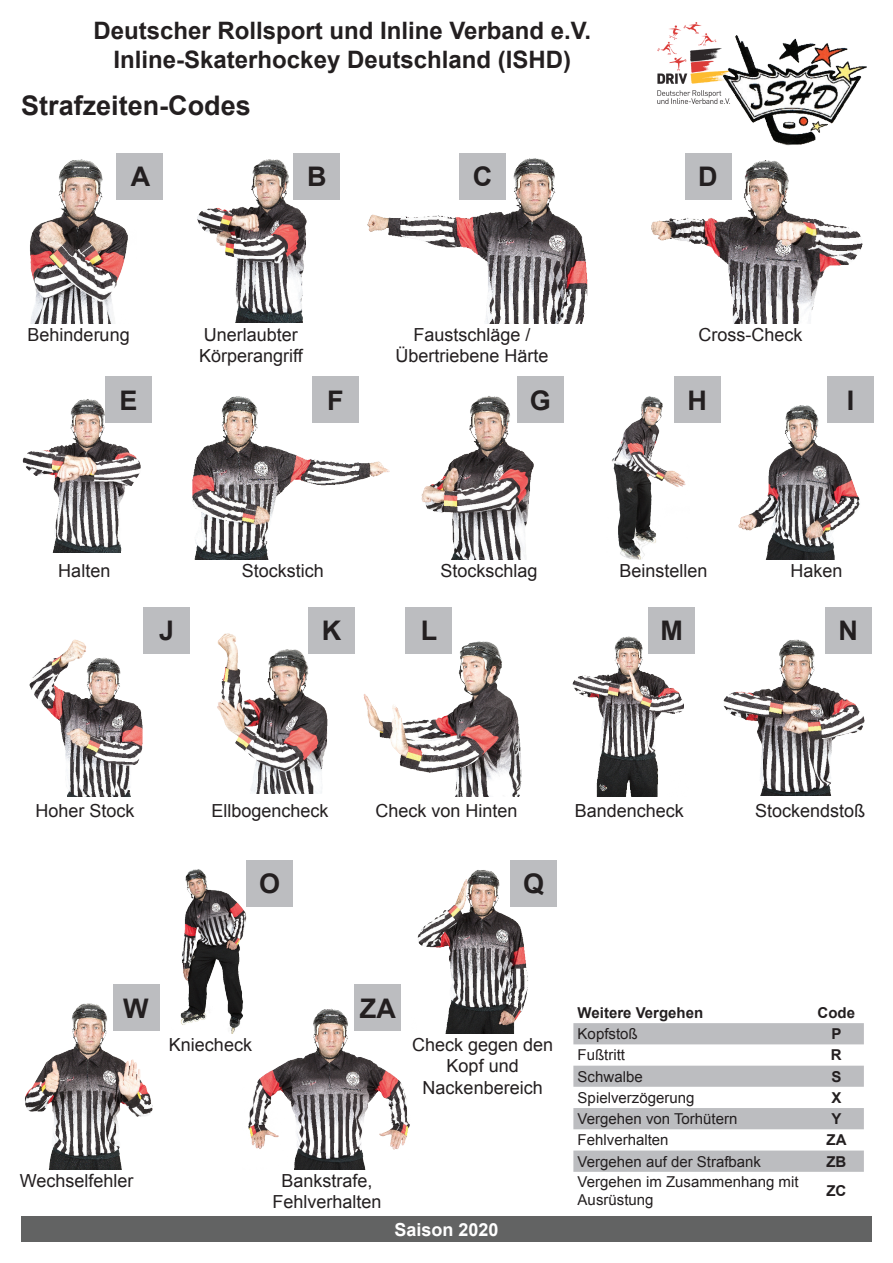
<style>
.page{position:relative;width:893px;height:1263px;background:#fff}
.page>*{position:absolute;margin:0;border:0;box-sizing:border-box;transform-origin:0 0}
.t1{font:700 27px "Arial";color:#231f20}
.t2{font:700 24px/28.8px "Arial";color:#231f20;text-align:center}
.t3{font:18px/21.6px "Arial";color:#231f20;text-align:center}
.t4{font:700 18px "Arial";color:#fff}
.t5{font:15px/18px "Arial";color:#231f20}
.t6{font:700 15px "Arial";color:#231f20}
</style>
<div class="page">
<img style="left:572px;top:636px;width:112px;height:161px">
<img style="left:248px;top:1008px;width:162px;height:161px">
<img style="left:30px;top:153px;width:98px;height:170px">
<img style="left:611px;top:396px;width:75px;height:164px">
<img style="left:363px;top:626px;width:159px;height:170px">
<img style="left:651px;top:153px;width:212px;height:170px">
<img style="left:217px;top:633px;width:111px;height:160px">
<img style="left:738px;top:405px;width:122px;height:155px">
<img style="left:22px;top:399px;width:119px;height:154px">
<img style="left:29px;top:639px;width:114px;height:158px">
<img style="left:180px;top:869px;width:77px;height:164px">
<img style="left:417px;top:870px;width:111px;height:163px">
<img style="left:723px;top:639px;width:142px;height:156px">
<img style="left:421px;top:396px;width:113px;height:164px">
<img style="left:192px;top:396px;width:198px;height:164px">
<img style="left:367px;top:158px;width:221px;height:165px">
<img style="left:197px;top:159px;width:110px;height:163px">
<img style="left:25px;top:1003px;width:128px;height:166px">
<div style="left:21px;top:1216px;width:851px;height:26px;background:#626363"></div>
<img style="left:657px;top:22px;width:65px;height:82px">
<img style="left:722px;top:35px;width:145px;height:111px">
<div style="left:117px;top:153px;width:46px;height:47px;background:#bcbdc0"></div>
<div style="left:827px;top:376px;width:47px;height:47px;background:#bcbdc0"></div>
<div style="left:105px;top:376px;width:47px;height:47px;background:#bcbdc0"></div>
<div style="left:648px;top:607px;width:47px;height:47px;background:#bcbdc0"></div>
<div style="left:459px;top:153px;width:47px;height:47px;background:#bcbdc0"></div>
<div style="left:308px;top:607px;width:47px;height:47px;background:#bcbdc0"></div>
<div style="left:517px;top:376px;width:47px;height:47px;background:#bcbdc0"></div>
<div style="left:246px;top:860px;width:47px;height:47px;background:#bcbdc0"></div>
<div style="left:354px;top:984px;width:47px;height:47px;background:#bcbdc0"></div>
<div style="left:293px;top:153px;width:47px;height:47px;background:#bcbdc0"></div>
<div style="left:143px;top:607px;width:47px;height:47px;background:#bcbdc0"></div>
<div style="left:312px;top:376px;width:47px;height:47px;background:#bcbdc0"></div>
<div style="left:825px;top:607px;width:47px;height:47px;background:#bcbdc0"></div>
<div style="left:685px;top:153px;width:46px;height:47px;background:#bcbdc0"></div>
<div style="left:406px;top:607px;width:46px;height:47px;background:#bcbdc0"></div>
<div style="left:674px;top:376px;width:47px;height:47px;background:#bcbdc0"></div>
<div style="left:510px;top:860px;width:47px;height:47px;background:#bcbdc0"></div>
<div style="left:113px;top:984px;width:46px;height:47px;background:#bcbdc0"></div>
<svg style="left:573px;top:1023px;width:291px;height:149px"></svg>
<h2 class="t2" style="left:93px;top:16px;width:499px">Deutscher Rollsport und Inline Verband e.V.<br>Inline-Skaterhockey Deutschland (ISHD)</h2>
<h1 class="t1" style="left:21px;top:91px;width:231px">Strafzeiten-Codes</h1>
<h1 class="t1" style="left:131px;top:162px;width:21px">A</h1>
<h1 class="t1" style="left:307px;top:162px;width:21px">B</h1>
<h1 class="t1" style="left:473px;top:162px;width:21px">C</h1>
<h1 class="t1" style="left:698px;top:162px;width:21px">D</h1>
<p class="t3" style="left:28px;top:323px;width:104px">Behinderung</p>
<p class="t3" style="left:199px;top:323px;width:105px;text-align:left">Unerlaubter<br>Körperangriff</p>
<p class="t3" style="left:395px;top:323px;width:155px">Faustschläge /<br>Übertriebene Härte</p>
<p class="t3" style="left:698px;top:323px;width:106px">Cross-Check</p>
<h1 class="t1" style="left:530px;top:385px;width:23px">G</h1>
<h1 class="t1" style="left:119px;top:385px;width:20px">E</h1>
<h1 class="t1" style="left:847px;top:385px;width:9px">I</h1>
<h1 class="t1" style="left:327px;top:385px;width:18px">F</h1>
<h1 class="t1" style="left:688px;top:385px;width:21px">H</h1>
<p class="t3" style="left:242px;top:560px;width:84px">Stockstich</p>
<p class="t3" style="left:440px;top:560px;width:99px">Stockschlag</p>
<p class="t3" style="left:58px;top:560px;width:54px">Halten</p>
<p class="t3" style="left:619px;top:560px;width:90px">Beinstellen</p>
<p class="t3" style="left:790px;top:560px;width:54px">Haken</p>
<h1 class="t1" style="left:159px;top:616px;width:17px">J</h1>
<h1 class="t1" style="left:322px;top:616px;width:21px">K</h1>
<h1 class="t1" style="left:421px;top:616px;width:18px">L</h1>
<h1 class="t1" style="left:661px;top:616px;width:24px">M</h1>
<h1 class="t1" style="left:838px;top:616px;width:21px">N</h1>
<p class="t3" style="left:36px;top:800px;width:101px">Hoher Stock</p>
<p class="t3" style="left:755px;top:800px;width:112px">Stockendstoß</p>
<p class="t3" style="left:375px;top:800px;width:144px">Check von Hinten</p>
<p class="t3" style="left:211px;top:800px;width:119px">Ellbogencheck</p>
<p class="t3" style="left:575px;top:800px;width:111px">Bandencheck</p>
<h1 class="t1" style="left:259px;top:869px;width:23px">O</h1>
<h1 class="t1" style="left:523px;top:869px;width:23px">Q</h1>
<h1 class="t1" style="left:123px;top:993px;width:27px">W</h1>
<p class="t6" style="left:578px;top:1004px;width:127px">Weitere Vergehen</p>
<p class="t6" style="left:818px;top:1004px;width:39px">Code</p>
<p class="t5" style="left:578px;top:1025px;width:62px">Kopfstoß</p>
<p class="t6" style="left:831px;top:1026px;width:12px">P</p>
<p class="t5" style="left:578px;top:1046px;width:49px">Fußtritt</p>
<p class="t6" style="left:831px;top:1047px;width:12px">R</p>
<p class="t5" style="left:578px;top:1067px;width:67px">Schwalbe</p>
<p class="t6" style="left:831px;top:1068px;width:12px">S</p>
<p class="t5" style="left:578px;top:1089px;width:118px">Spielverzögerung</p>
<p class="t6" style="left:831px;top:1089px;width:12px">X</p>
<p class="t5" style="left:578px;top:1110px;width:161px">Vergehen von Torhütern</p>
<p class="t6" style="left:831px;top:1110px;width:12px">Y</p>
<p class="t5" style="left:578px;top:1131px;width:92px">Fehlverhalten</p>
<p class="t6" style="left:827px;top:1132px;width:21px">ZA</p>
<p class="t5" style="left:578px;top:1152px;width:185px">Vergehen auf der Strafbank</p>
<p class="t6" style="left:826px;top:1153px;width:21px">ZB</p>
<p class="t5" style="left:578px;top:1173px;width:222px">Vergehen im Zusammenhang mit<br>Ausrüstung</p>
<p class="t6" style="left:826px;top:1182px;width:21px">ZC</p>
<h1 class="t1" style="left:360px;top:993px;width:37px">ZA</h1>
<p class="t3" style="left:412px;top:1034px;width:143px">Check gegen den<br>Kopf und<br>Nackenbereich</p>
<p class="t3" style="left:169px;top:1034px;width:85px">Kniecheck</p>
<p class="t3" style="left:20px;top:1170px;width:115px">Wechselfehler</p>
<p class="t3" style="left:272px;top:1170px;width:111px">Bankstrafe,<br>Fehlverhalten</p>
<p class="t4" style="left:394px;top:1219px;width:106px">Saison 2020</p>
</div>
